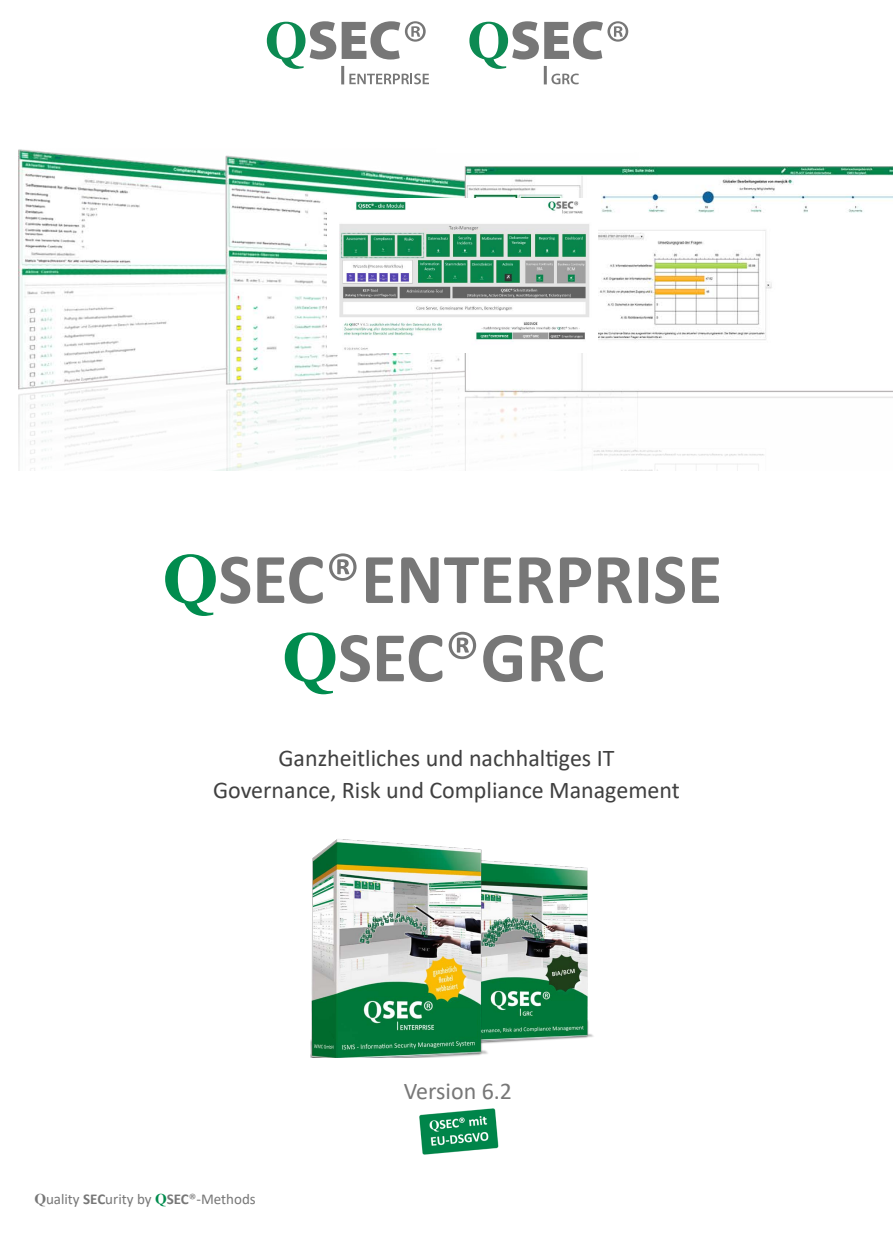
<style>
.page{position:relative;width:893px;height:1234px;background:#fff}
.page>*{position:absolute;margin:0;border:0;box-sizing:border-box;transform-origin:0 0}
.t1{font:700 72px "Calibri";color:#777}
.t2{font:24px "Calibri";color:#404040}
.t3{font:24px "Calibri";color:#777}
.t4{font:15px "Calibri";color:#777}
.s1{font-family:"Times New Roman";color:#008c4e}
.s2{font-weight:400}
.s3{font-family:"Times New Roman";font-weight:700}
.s4{font-weight:700}
.s5{font-family:"Times New Roman";font-weight:700;color:#008c4e}
</style>
<div class="page">
<svg style="left:267px;top:21px;width:69px;height:48px"></svg>
<hr style="left:341px;top:66px;width:3px;height:18px;background:#777">
<svg style="left:349px;top:73px;width:80px;height:11px"></svg>
<svg style="left:342px;top:21px;width:84px;height:38px"></svg>
<svg style="left:469px;top:21px;width:159px;height:63px"></svg>
<img style="left:419px;top:1108px;width:80px;height:47px">
<img style="left:19px;top:149px;width:874px;height:321px">
<img style="left:328px;top:199px;width:269px;height:153px">
<img style="left:491px;top:861px;width:103px;height:182px">
<img style="left:311px;top:839px;width:180px;height:218px">
<p class="t1" style="left:162px;top:528px;width:561px"><span class="s1">Q</span>SEC<span class="s2">®</span>ENTERPRISE</p>
<p class="t1" style="left:282px;top:606px;width:324px"><span class="s1">Q</span>SEC<span class="s2">®</span>GRC</p>
<p class="t2" style="left:278px;top:741px;width:338px">Ganzheitliches und nachhaltiges IT</p>
<p class="t2" style="left:213px;top:773px;width:468px">Governance, Risk und Compliance Management</p>
<p class="t4" style="left:34px;top:1188px;width:223px"><span class="s3">Q</span>uality <span class="s4">SEC</span>urity by <span class="s5">Q</span><span class="s4">SEC</span>®-Methods</p>
<p class="t3" style="left:404px;top:1074px;width:110px">Version 6.2</p>
</div>
